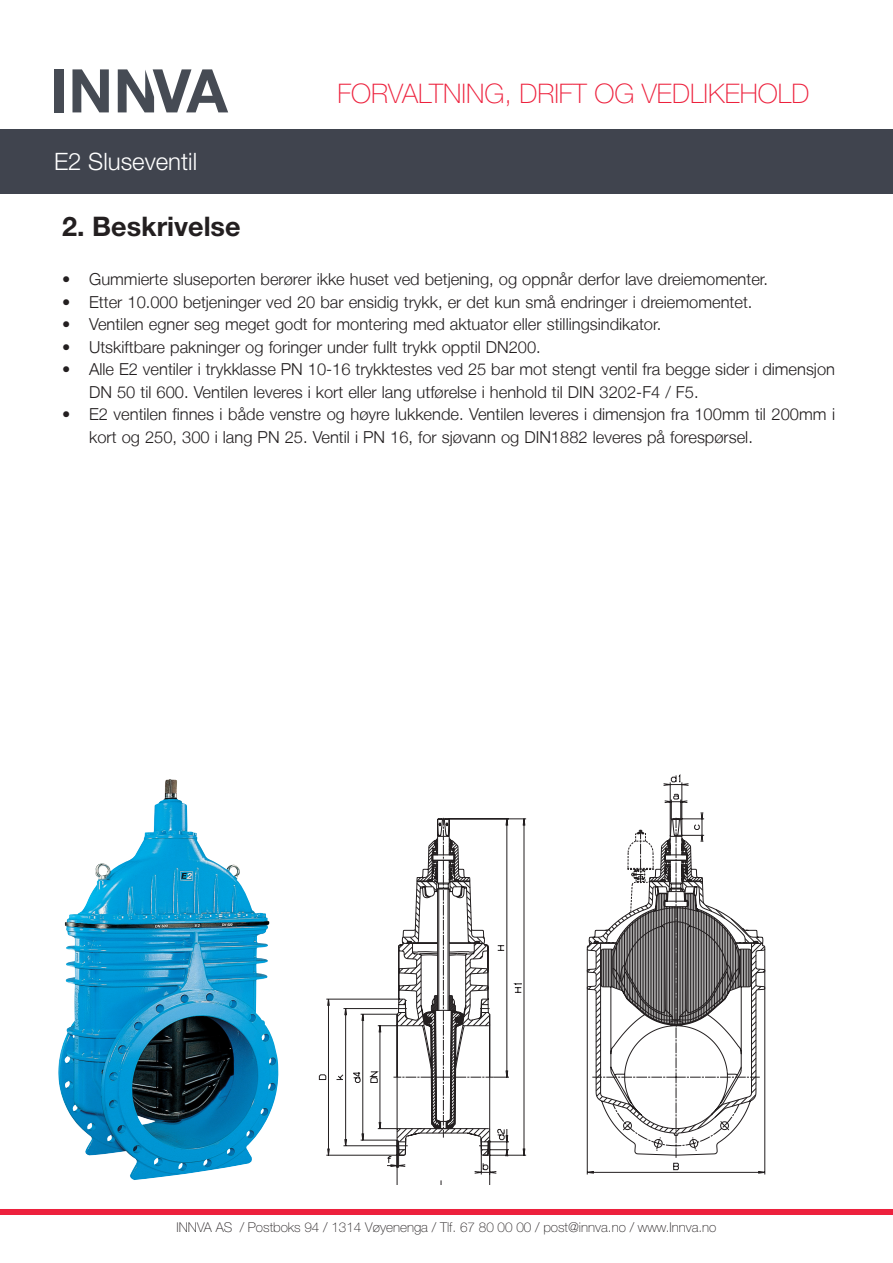
<style>
.page{position:relative;width:893px;height:1263px;background:#fff}
.page>*{position:absolute;margin:0;border:0;box-sizing:border-box;transform-origin:0 0}
.t1{font:100 27px "Helvetica Neue LT Pro";color:#ed213d}
.t2{font:700 27px "Helvetica Neue LT Pro";color:#231f20}
.t3{font:300 24px "Helvetica Neue LT Pro";color:#fff}
.t4{font:300 16.5px/22.5px "Helvetica Neue LT";color:#231f20}
.t5{font:100 13.5px "Helvetica Neue LT Pro";color:#231f20}
</style>
<div class="page">
<svg style="left:72px;top:69px;width:37px;height:43px"></svg>
<div style="left:54px;top:69px;width:9px;height:43px;background:#464b54"></div>
<svg style="left:118px;top:69px;width:110px;height:43px"></svg>
<div style="left:1px;top:129px;width:892px;height:64px;background:#40444e"></div>
<div style="left:0;top:1209px;width:893px;height:6px;background:#ed213d"></div>
<img style="left:58px;top:779px;width:221px;height:401px">
<svg style="left:326px;top:782px;width:440px;height:403px"></svg>
<h2 class="t3" style="left:54px;top:147px;width:145px">E2 Sluseventil</h2>
<h1 class="t1" style="left:337px;top:78px;width:474px">FORVALTNING, DRIFT OG VEDLIKEHOLD</h1>
<h1 class="t2" style="left:62px;top:210px;width:180px">2. Beskrivelse</h1>
<p class="t4" style="left:62px;top:268px;width:708px">• Gummierte sluseporten berører ikke huset ved betjening, og oppnår derfor lave dreiemomenter.</p>
<p class="t4" style="left:62px;top:290px;width:692px">• Etter 10.000 betjeninger ved 20 bar ensidig trykk, er det kun små endringer i dreiemomentet.</p>
<p class="t4" style="left:62px;top:313px;width:601px">• Ventilen egner seg meget godt for montering med aktuator eller stillingsindikator.</p>
<p class="t4" style="left:62px;top:335px;width:480px">• Utskiftbare pakninger og foringer under fullt trykk opptil DN200.</p>
<p class="t4" style="left:89px;top:358px;width:747px;text-indent:-27px">• Alle E2 ventiler i trykklasse PN 10-16 trykktestes ved 25 bar mot stengt ventil fra begge sider i dimensjon<br>DN 50 til 600. Ventilen leveres i kort eller lang utførelse i henhold til DIN 3202-F4 / F5.</p>
<p class="t4" style="left:89px;top:403px;width:747px;text-indent:-27px">• E2 ventilen finnes i både venstre og høyre lukkende. Ventilen leveres i dimensjon fra 100mm til 200mm i kort og 250, 300 i lang PN 25. Ventil i PN 16, for sjøvann og DIN1882 leveres på forespørsel.</p>
<p class="t5" style="left:176px;top:1219px;width:542px">INNVA AS / Postboks 94 / 1314 Vøyenenga / Tlf. 67 80 00 00 / post@innva.no / www.Innva.no</p>
</div>
